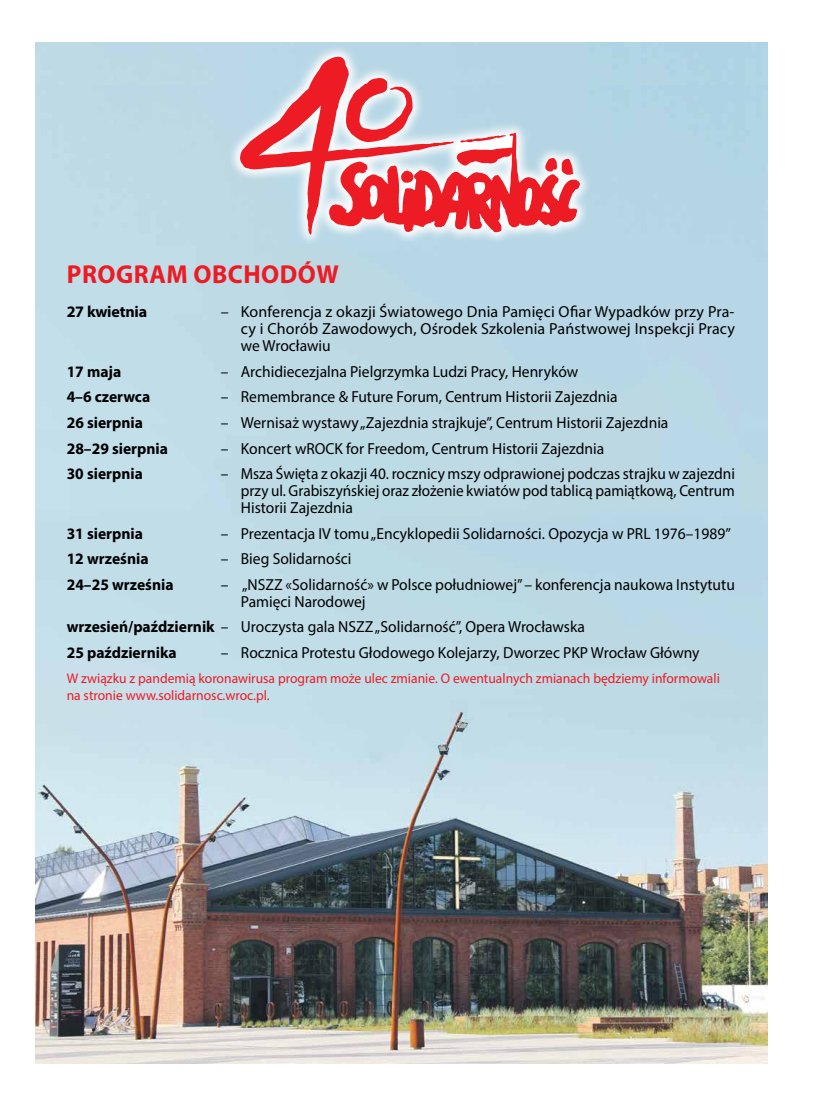
<style>
.page{position:relative;width:820px;height:1106px;background:#fff}
.page>*{position:absolute;margin:0;border:0;box-sizing:border-box;transform-origin:0 0}
.t1{font:700 26px "Myriad Pro";letter-spacing:.02em;color:#ed1b23}
.t2{font:16px/17px "Myriad Pro";color:#000}
.t3{font:16px/17px "Myriad Pro";color:#000;text-align:justify;scale:.96 1}
.t4{font:700 16px "Myriad Pro";color:#000}
.t5{font:700 16px "Myriad Pro";color:#000;scale:.96 1}
.t6{font:14px/17px "Myriad Pro";color:#ed1b23}
.s1{font-weight:700}
</style>
<div class="page">
<img style="left:35px;top:85px;width:732px;height:978px">
<div style="left:225px;top:41px;width:369px;height:207px;background:#fff;opacity:.86"></div>
<svg style="left:453px;top:78px;width:126px;height:154px;background:#d5a1ab"></svg>
<svg style="left:240px;top:57px;width:213px;height:177px;background:#d99ea7"></svg>
<h1 class="t1" style="left:67px;top:258px;width:273px">Program obchodów</h1>
<p class="t4" style="left:67px;top:301px;width:82px">27 kwietnia</p>
<p class="t2" style="left:241px;top:303px;width:495px;text-align:justify;text-indent:-20px">– Konferencja z okazji Światowego Dnia Pamięci Ofiar Wypadków przy Pra&shy;cy i Chorób Zawodowych, Ośrodek Szkolenia Państwowej Inspekcji Pracy we Wrocławiu</p>
<p class="t4" style="left:67px;top:361px;width:56px">17 maja</p>
<p class="t2" style="left:221px;top:363px;width:359px">– Archidiecezjalna Pielgrzymka Ludzi Pracy, Henryków</p>
<p class="t4" style="left:67px;top:386px;width:85px">4–6 czerwca</p>
<p class="t2" style="left:221px;top:388px;width:398px">– Remembrance &amp; Future Forum, Centrum Historii Zajezdnia</p>
<p class="t4" style="left:67px;top:412px;width:78px">26 sierpnia</p>
<p class="t2" style="left:221px;top:414px;width:449px">– Wernisaż wystawy „Zajezdnia strajkuje”, Centrum Historii Zajezdnia</p>
<p class="t4" style="left:67px;top:437px;width:103px">28–29 sierpnia</p>
<p class="t2" style="left:221px;top:439px;width:384px">– Koncert wROCK for Freedom, Centrum Historii Zajezdnia</p>
<p class="t5" style="left:67px;top:463px;width:81px">30 sierpnia</p>
<p class="t3" style="left:241px;top:465px;width:516px;text-indent:-20px">– Msza Święta z okazji 40. rocznicy mszy odprawionej podczas strajku w zajezdni przy ul. Grabiszyńskiej oraz złożenie kwiatów pod tablicą pamiątkową, Centrum Historii Zajezdnia</p>
<p class="t4" style="left:67px;top:522px;width:78px">31 sierpnia</p>
<p class="t2" style="left:221px;top:524px;width:511px">– Prezentacja IV tomu „Encyklopedii Solidarności. Opozycja w PRL 1976–1989”</p>
<p class="t4" style="left:67px;top:548px;width:83px">12 września</p>
<p class="t2" style="left:221px;top:550px;width:132px">– Bieg Solidarności</p>
<p class="t4" style="left:67px;top:574px;width:108px">24–25 września</p>
<p class="t2" style="left:241px;top:575px;width:495px;text-indent:-20px">– „NSZZ «Solidarność» w Polsce południowej” – konferencja naukowa Instytutu<br>Pamięci Narodowej</p>
<p class="t2" style="left:67px;top:613px;width:519px;line-height:25.5px"><span class="s1">wrzesień/październik</span> – Uroczysta gala NSZZ „Solidarność”, Opera Wrocławska<br><span class="s1">25 października</span></p>
<p class="t2" style="left:221px;top:643px;width:480px">– Rocznica Protestu Głodowego Kolejarzy, Dworzec PKP Wrocław Główny</p>
<p class="t6" style="left:67px;top:669px;width:654px">W związku z pandemią koronawirusa program może ulec zmianie. O ewentualnych zmianach będziemy informowali na stronie www.solidarnosc.wroc.pl.</p>
</div>
